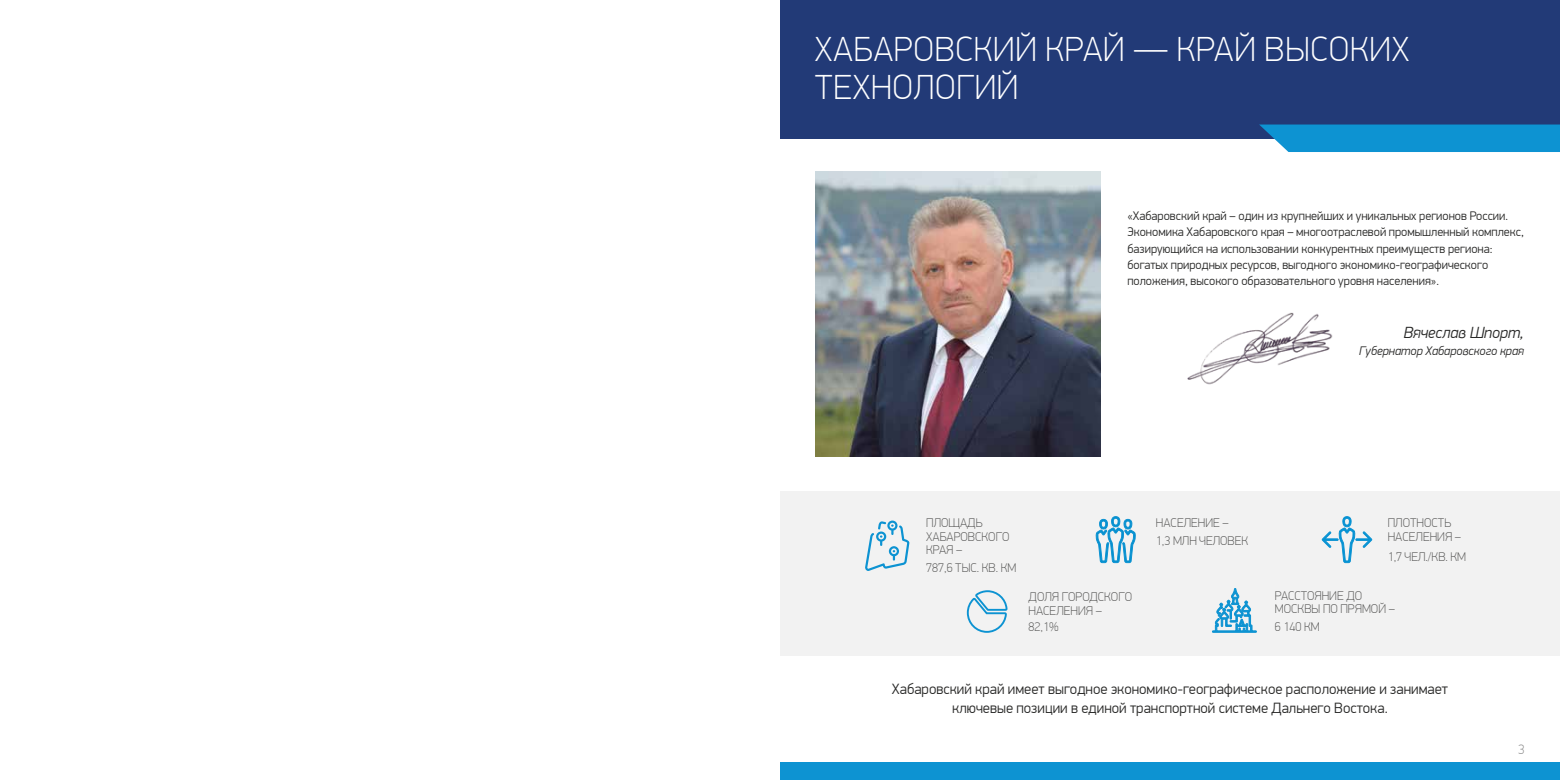
<style>
.page{position:relative;width:1560px;height:780px;background:#fff}
.page>*{position:absolute;margin:0;border:0;box-sizing:border-box;transform-origin:0 0}
.t1{font:100 35px/37.5px "PF Din Display Pro";letter-spacing:.02em;color:#fff}
.t2{font:italic 300 16.25px "PF Din Display Pro";color:#282827}
.t3{font:300 15px/18.8px "PF Din Display Pro";color:#282827;text-align:center}
.t4{font:100 13.75px "PF Din Display Pro";color:#878787}
.t5{font:100 12.62px/13.6px "PF Din Display Pro";color:#575756}
.t6{font:300 12.5px/16.2px "PF Din Display Pro";color:#282827}
.t7{font:italic 300 12.5px "PF Din Display Pro";color:#282827}
</style>
<div class="page">
<div style="left:779px;top:491px;width:780px;height:165px;background:#f2f2f2"></div>
<svg style="left:865px;top:520px;width:44px;height:51px"></svg>
<svg style="left:1095px;top:516px;width:40px;height:48px"></svg>
<svg style="left:1321px;top:516px;width:50px;height:48px"></svg>
<div style="left:780px;top:0;width:779px;height:138px;background:#223a77"></div>
<svg style="left:1258px;top:124px;width:301px;height:28px;background:#1693d0"></svg>
<img style="left:815px;top:171px;width:285px;height:285px">
<svg style="left:1212px;top:588px;width:44px;height:44px"></svg>
<svg style="left:966px;top:590px;width:42px;height:43px"></svg>
<img style="left:1187px;top:313px;width:146px;height:72px">
<div style="left:780px;top:762px;width:779px;height:18px;background:#0d93d2"></div>
<h1 class="t1" style="left:814px;top:31px;width:596px">ХАБАРОВСКИЙ КРАЙ — КРАЙ ВЫСОКИХ<br>ТЕХНОЛОГИЙ</h1>
<p class="t6" style="left:1127px;top:208px;width:398px">«Хабаровский край – один из крупнейших и уникальных регионов России.<br>Экономика Хабаровского края – многоотраслевой промышленный комплекс, базирующийся на использовании конкурентных преимуществ региона: богатых природных ресурсов, выгодного экономико-географического положения, высокого образовательного уровня населения».</p>
<h2 class="t2" style="left:1403px;top:323px;width:122px">Вячеслав Шпорт,</h2>
<p class="t7" style="left:1358px;top:343px;width:166px">Губернатор Хабаровского края</p>
<p class="t5" style="left:1155px;top:516px;width:74px">НАСЕЛЕНИЕ –</p>
<p class="t5" style="left:926px;top:516px;width:85px">ПЛОЩАДЬ<br>ХАБАРОВСКОГО<br>КРАЯ –</p>
<p class="t5" style="left:1387px;top:516px;width:75px">ПЛОТНОСТЬ<br>НАСЕЛЕНИЯ –</p>
<p class="t5" style="left:1155px;top:534px;width:94px">1,3 МЛН ЧЕЛОВЕК</p>
<p class="t5" style="left:1387px;top:549px;width:80px">1,7 ЧЕЛ./КВ. КМ</p>
<p class="t5" style="left:926px;top:561px;width:92px">787,6 ТЫС. КВ. КМ</p>
<p class="t5" style="left:1274px;top:588px;width:121px">РАССТОЯНИЕ ДО<br>МОСКВЫ ПО ПРЯМОЙ –</p>
<p class="t5" style="left:1028px;top:590px;width:105px">ДОЛЯ ГОРОДСКОГО<br>НАСЕЛЕНИЯ –</p>
<p class="t5" style="left:1028px;top:620px;width:32px">82,1%</p>
<p class="t5" style="left:1274px;top:620px;width:46px">6 140 КМ</p>
<p class="t3" style="left:891px;top:679px;width:557px">Хабаровский край имеет выгодное экономико-географическое расположение и занимает ключевые позиции в единой транспортной системе Дальнего Востока.</p>
<p class="t4" style="left:1517px;top:741px;width:8px">3</p>
</div>
